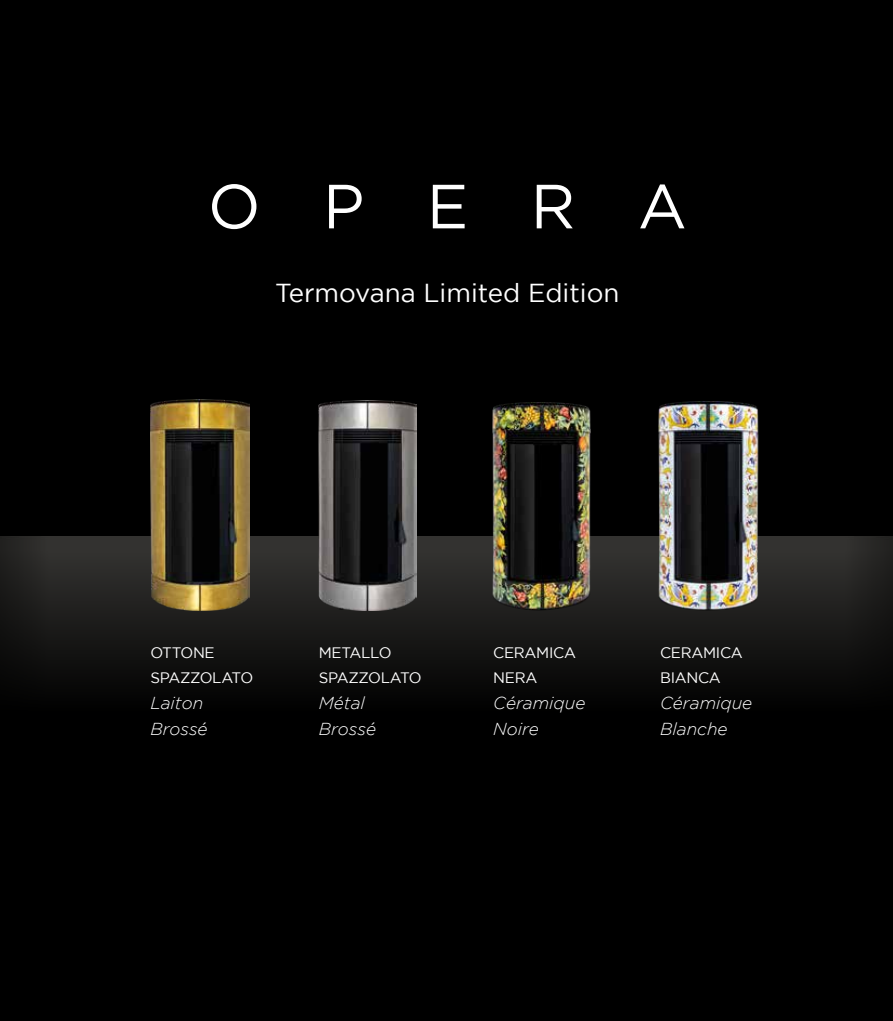
<style>
.page{position:relative;width:893px;height:1021px;background:#fff}
.page>*{position:absolute;margin:0;border:0;box-sizing:border-box;transform-origin:0 0}
.t1{font:62.25px "Gotham";letter-spacing:1em;color:#fff}
.t2{font:25.95px "Gotham";color:#fff}
.t3{font:italic 300 17.25px/26px "Gotham";color:#fff}
.t4{font:15.15px/26px "Gotham";letter-spacing:-.02em;color:#fff}
</style>
<div class="page">
<div style="left:0;top:0;width:893px;height:1020px;background:#000"></div>
<div style="left:0;top:536px;width:893px;height:196px;background:linear-gradient(to bottom,#353432,#000)"></div>
<img style="left:492px;top:402px;width:103px;height:208px">
<img style="left:150px;top:399px;width:99px;height:211px">
<img style="left:658px;top:401px;width:105px;height:209px">
<img style="left:319px;top:400px;width:98px;height:210px">
<h1 class="t1" style="left:208px;top:172px;width:481px">OPERA</h1>
<h2 class="t2" style="left:275px;top:278px;width:346px">Termovana Limited Edition</h2>
<p class="t4" style="left:150px;top:639px;width:104px">OTTONE<br>SPAZZOLATO</p>
<p class="t3" style="left:150px;top:690px;width:59px">Laiton<br>Brossé</p>
<p class="t4" style="left:319px;top:639px;width:104px">METALLO<br>SPAZZOLATO</p>
<p class="t3" style="left:319px;top:690px;width:59px">Métal<br>Brossé</p>
<p class="t4" style="left:493px;top:639px;width:84px">CERAMICA<br>NERA</p>
<p class="t3" style="left:493px;top:690px;width:94px">Céramique<br>Noire</p>
<p class="t4" style="left:660px;top:639px;width:84px">CERAMICA<br>BIANCA</p>
<p class="t3" style="left:660px;top:690px;width:94px">Céramique<br>Blanche</p>
</div>
